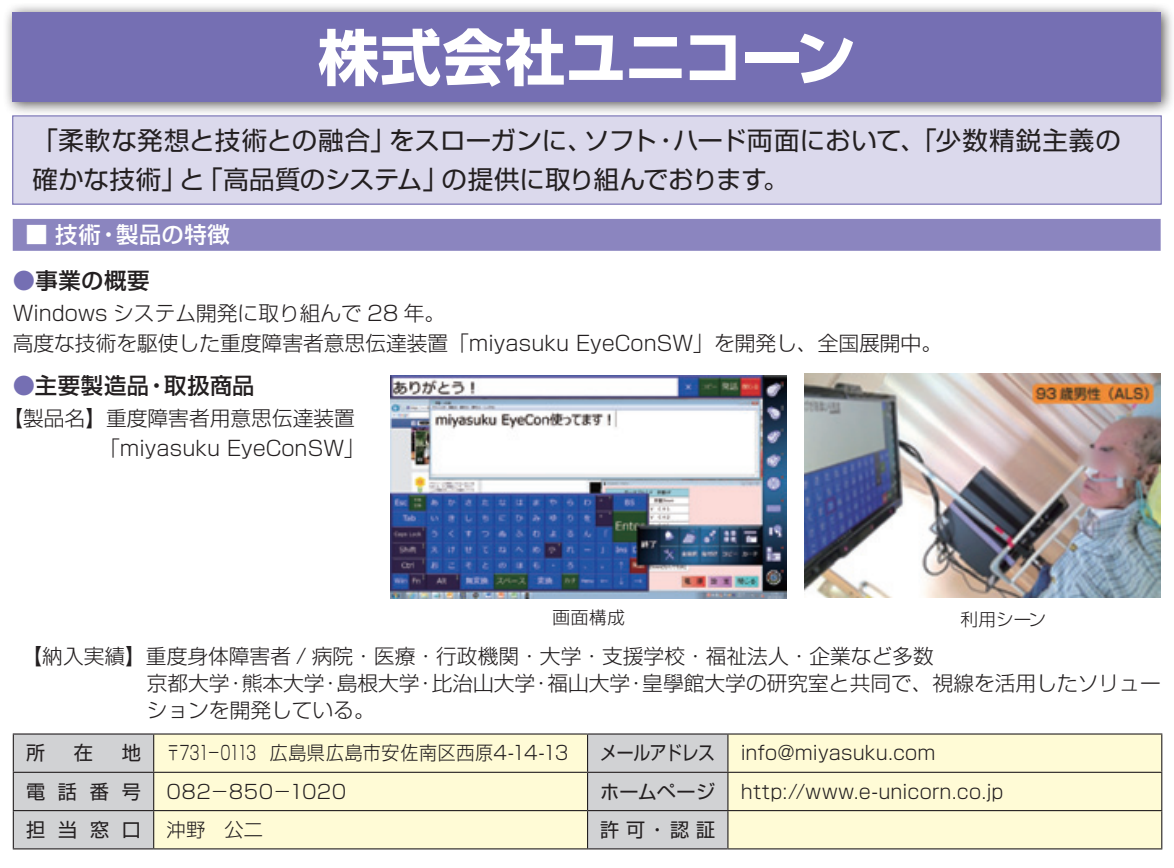
<style>
.page{position:relative;width:1174px;height:868px;background:#fff}
.page>*{position:absolute;margin:0;border:0;box-sizing:border-box;transform-origin:0 0}
.t1{font:700 60.52px "Shin Go Pro";letter-spacing:-.01em;color:#fff}
.t2{font:25.2px/38.2px "Shin Go Pro";color:#231f20}
.t3{font:500 22.28px "Shin Go Pro";letter-spacing:.025em;color:#231f20}
.t4{font:500 22.28px "Shin Go Pro";letter-spacing:.025em;color:#fff}
.t5{font:300 20.47px/30.4px "Shin Go Pro";color:#231f20}
.t6{font:300 19.12px "Shin Go Pro";letter-spacing:.015em;color:#231f20}
.t7{font:300 19.12px "Shin Go Pro";letter-spacing:.015em;color:#231f20;scale:.7 1}
.t8{font:19.12px "Shin Go Pro";letter-spacing:.015em;color:#231f20}
.t9{font:19.12px "Shin Go Pro";letter-spacing:-.025em;color:#231f20;scale:.88 1}
.t10{font:300 17.32px "Shin Go Pro";letter-spacing:.04em;color:#231f20}
.s1{color:#756fb3}
</style>
<div class="page">
<div style="left:14px;top:734px;width:139px;height:114px;background:#d1d2d4"></div>
<div style="left:154px;top:734px;width:433px;height:114px;background:#fffbd6"></div>
<div style="left:588px;top:734px;width:139px;height:114px;background:#d1d2d4"></div>
<div style="left:728px;top:734px;width:433px;height:114px;background:#fffbd6"></div>
<hr style="left:13px;top:733px;width:140px;height:1px;background:#231f20">
<hr style="left:13px;top:734px;width:1px;height:37px;background:#231f20">
<hr style="left:13px;top:771px;width:140px;height:1px;background:#231f20">
<hr style="left:13px;top:772px;width:1px;height:37px;background:#231f20">
<hr style="left:13px;top:809px;width:140px;height:2px;background:#231f20">
<hr style="left:13px;top:811px;width:1px;height:37px;background:#231f20">
<hr style="left:13px;top:848px;width:140px;height:1px;background:#231f20">
<hr style="left:588px;top:848px;width:139px;height:1px;background:#231f20">
<hr style="left:153px;top:733px;width:434px;height:1px;background:#231f20">
<hr style="left:153px;top:734px;width:1px;height:37px;background:#231f20">
<hr style="left:587px;top:733px;width:141px;height:1px;background:#231f20">
<hr style="left:587px;top:734px;width:1px;height:37px;background:#231f20">
<hr style="left:728px;top:733px;width:434px;height:1px;background:#231f20">
<hr style="left:727px;top:734px;width:1px;height:37px;background:#231f20">
<hr style="left:1161px;top:734px;width:1px;height:37px;background:#231f20">
<hr style="left:153px;top:771px;width:434px;height:1px;background:#231f20">
<hr style="left:153px;top:772px;width:1px;height:37px;background:#231f20">
<hr style="left:587px;top:771px;width:141px;height:1px;background:#231f20">
<hr style="left:587px;top:772px;width:1px;height:37px;background:#231f20">
<hr style="left:728px;top:771px;width:434px;height:1px;background:#231f20">
<hr style="left:727px;top:772px;width:1px;height:37px;background:#231f20">
<hr style="left:1161px;top:772px;width:1px;height:37px;background:#231f20">
<hr style="left:153px;top:809px;width:434px;height:2px;background:#231f20">
<hr style="left:153px;top:811px;width:1px;height:37px;background:#231f20">
<hr style="left:587px;top:809px;width:141px;height:2px;background:#231f20">
<hr style="left:587px;top:811px;width:1px;height:37px;background:#231f20">
<hr style="left:728px;top:809px;width:434px;height:2px;background:#231f20">
<hr style="left:727px;top:811px;width:1px;height:37px;background:#231f20">
<hr style="left:1161px;top:811px;width:1px;height:37px;background:#231f20">
<hr style="left:153px;top:848px;width:435px;height:1px;background:#231f20">
<hr style="left:727px;top:848px;width:435px;height:1px;background:#231f20">
<div style="left:2px;top:2px;width:1172px;height:114px;background:#231f20;opacity:.75"></div>
<div style="left:13px;top:13px;width:1148px;height:89px;background:#756fb3"></div>
<div style="left:13px;top:116px;width:1148px;height:88px;background:#dbd9ec"></div>
<div style="left:12px;top:115px;width:1149px;height:90px;border:1px solid #756fb3"></div>
<div style="left:13px;top:219px;width:1147px;height:32px;background:#8b85bf"></div>
<img style="left:390px;top:375px;width:397px;height:223px">
<img style="left:805px;top:374px;width:355px;height:223px">
<h1 class="t1" style="left:318px;top:9px;width:539px">株式会社ユニコーン</h1>
<p class="t2" style="left:32px;top:119px;width:1090px">「柔軟な発想と技術との融合」をスローガンに、ソフト・ハード両面において、「少数精鋭主義の確かな技術」と「高品質のシステム」の提供に取り組んでおります。</p>
<p class="t4" style="left:26px;top:216px;width:206px">■ 技術・製品の特徴</p>
<p class="t3" style="left:13px;top:262px;width:138px"><span class="s1">●</span>事業の概要</p>
<p class="t5" style="left:13px;top:295px;width:930px">Windows システム開発に取り組んで 28 年。<br>高度な技術を駆使した重度障害者意思伝達装置「miyasuku EyeConSW」を開発し、全国展開中。</p>
<p class="t3" style="left:13px;top:367px;width:243px"><span class="s1">●</span>主要製造品・取扱商品</p>
<p class="t5" style="left:2px;top:400px;width:364px;text-align:center">【製品名】重度障害者用意思伝達装置　　　　 「miyasuku EyeConSW」</p>
<p class="t10" style="left:552px;top:602px;width:74px">画面構成</p>
<p class="t10" style="left:960px;top:605px;width:87px">利用シーン</p>
<p class="t5" style="left:147px;top:640px;width:1015px;line-height:27px;text-indent:-125px">【納入実績】重度身体障害者 / 病院・医療・行政機関・大学・支援学校・福祉法人・企業など多数<br>京都大学・熊本大学・島根大学・比治山大学・福山大学・皇學館大学の研究室と共同で、視線を活用したソリューションを開発している。</p>
<p class="t8" style="left:26px;top:737px;width:21px">所</p>
<p class="t8" style="left:74px;top:737px;width:21px">在</p>
<p class="t8" style="left:122px;top:737px;width:21px">地</p>
<p class="t7" style="left:166px;top:737px;width:576px">〒731−0113　広島県広島市安佐南区西原4-14-13</p>
<p class="t9" style="left:600px;top:737px;width:132px">メールアドレス</p>
<p class="t6" style="left:740px;top:737px;width:196px">info@miyasuku.com</p>
<p class="t8" style="left:26px;top:775px;width:116px">電話番号</p>
<p class="t6" style="left:166px;top:775px;width:181px">082−850−1020</p>
<p class="t8" style="left:600px;top:775px;width:116px">ホームページ</p>
<p class="t6" style="left:740px;top:775px;width:264px">http://www.e-unicorn.co.jp</p>
<p class="t8" style="left:26px;top:813px;width:116px">担当窓口</p>
<p class="t6" style="left:166px;top:813px;width:98px">沖野　公二</p>
<p class="t8" style="left:600px;top:813px;width:116px">許可・認証</p>
</div>
